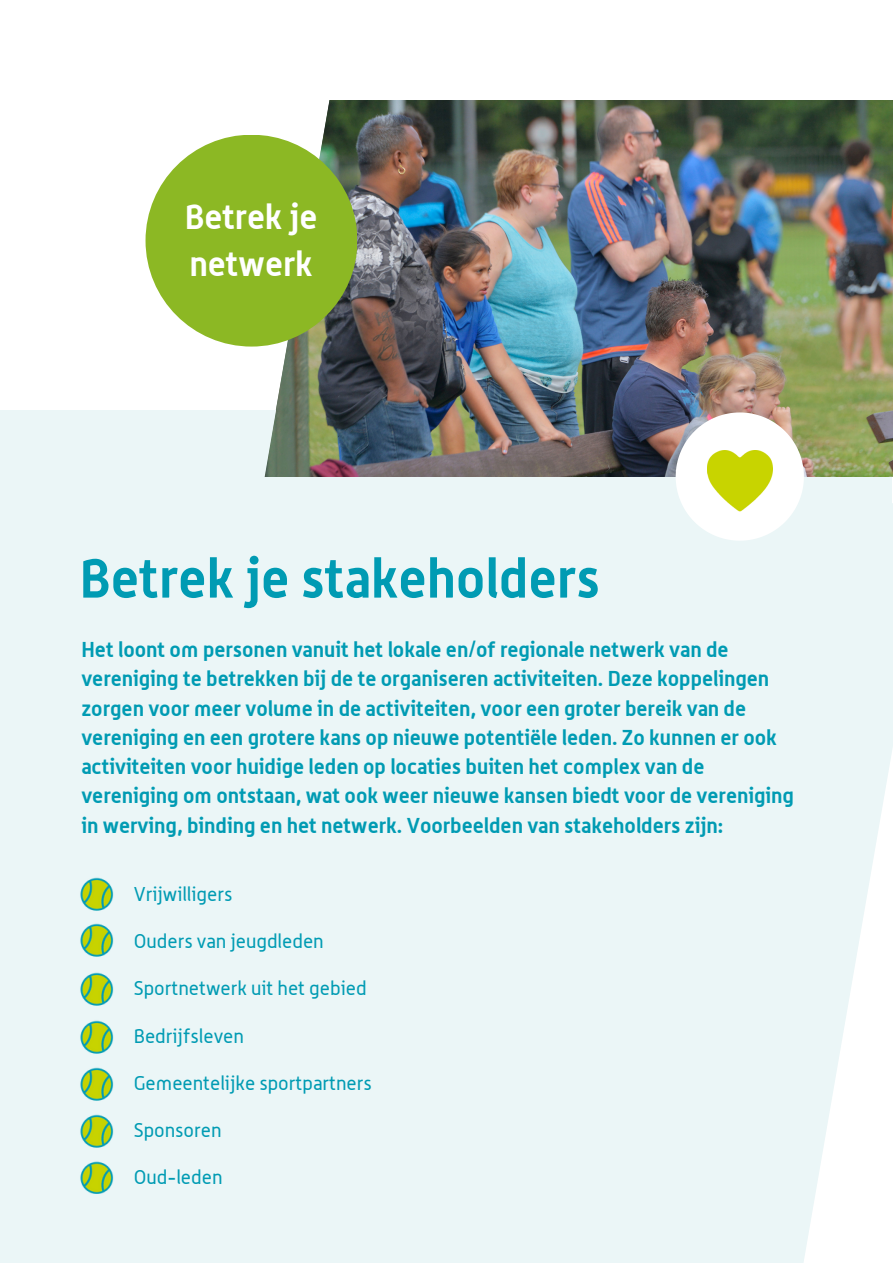
<style>
.page{position:relative;width:893px;height:1264px;background:#fff}
.page>*{position:absolute;margin:0;border:0;box-sizing:border-box;transform-origin:0 0}
.t1{font:700 54px "Alwyn";color:#009bb3}
.t2{font:700 34.2px/47.2px "Alwyn";color:#fff}
.t3{font:700 21px/29.2px "Alwyn";color:#009bb3}
.t4{font:19.5px "Alwyn";color:#009bb3}
</style>
<div class="page">
<div style="left:0;top:443px;width:891px;height:188px;background:#ebf6f7"></div>
<svg style="left:731px;top:478px;width:161px;height:784px;fill:#ebf6f7"></svg>
<div style="left:0;top:566px;width:731px;height:696px;background:#ebf6f7"></div>
<img style="left:363px;top:101px;width:529px;height:375px">
<img style="left:148px;top:100px;width:215px;height:377px">
<div style="left:145px;top:135px;width:212px;height:211px;background:#8cb824;border-radius:50%"></div>
<svg style="left:675px;top:412px;width:128px;height:128px"></svg>
<svg style="left:0;top:410px;width:276px;height:67px"></svg>
<img style="left:80px;top:877px;width:34px;height:34px">
<img style="left:80px;top:1020px;width:34px;height:34px">
<div style="left:0;top:410px;width:272px;height:15px;background:#ebf6f7"></div>
<img style="left:80px;top:972px;width:34px;height:34px">
<img style="left:80px;top:923px;width:34px;height:34px">
<img style="left:707px;top:450px;width:65px;height:64px">
<img style="left:80px;top:1067px;width:34px;height:34px">
<img style="left:80px;top:1114px;width:34px;height:34px">
<img style="left:80px;top:1161px;width:34px;height:33px">
<h2 class="t2" style="left:185px;top:192px;width:134px">Betrek je netwerk</h2>
<h1 class="t1" style="left:79px;top:544px;width:522px">Betrek je stakeholders</h1>
<p class="t3" style="left:81px;top:634px;width:714px">Het loont om personen vanuit het lokale en/of regionale netwerk van de vereniging te betrekken bij de te organiseren activiteiten. Deze koppelingen zorgen voor meer volume in de activiteiten, voor een groter bereik van de vereniging en een grotere kans op nieuwe potentiële leden. Zo kunnen er ook activiteiten voor huidige leden op locaties buiten het complex van de vereniging om ontstaan, wat ook weer nieuwe kansen biedt voor de vereniging in werving, binding en het netwerk. Voorbeelden van stakeholders zijn:</p>
<p class="t4" style="left:134px;top:882px;width:100px">Vrijwilligers</p>
<p class="t4" style="left:134px;top:929px;width:191px">Ouders van jeugdleden</p>
<p class="t4" style="left:134px;top:976px;width:234px">Sportnetwerk uit het gebied</p>
<p class="t4" style="left:134px;top:1024px;width:112px">Bedrijfsleven</p>
<p class="t4" style="left:134px;top:1071px;width:239px">Gemeentelijke sportpartners</p>
<p class="t4" style="left:134px;top:1118px;width:89px">Sponsoren</p>
<p class="t4" style="left:134px;top:1165px;width:90px">Oud-leden</p>
</div>
